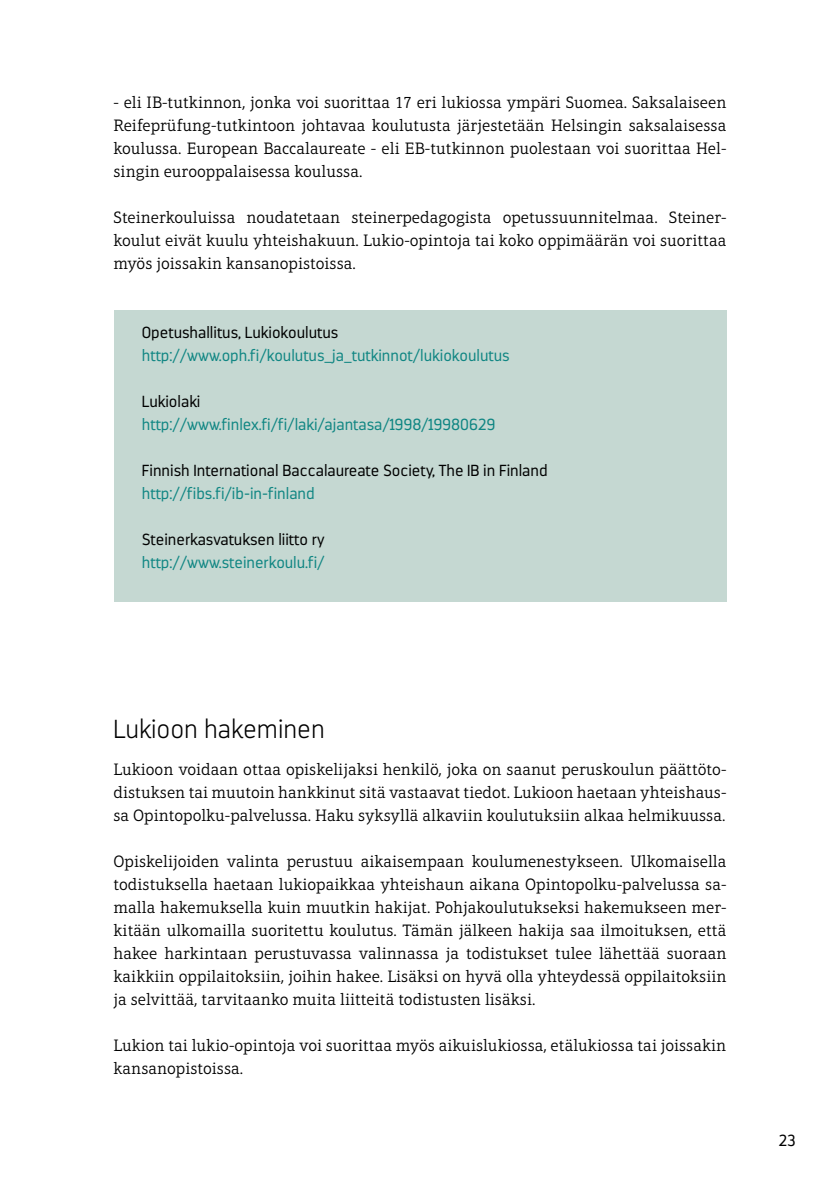
<style>
.page{position:relative;width:840px;height:1191px;background:#fff}
.page>*{position:absolute;margin:0;border:0;box-sizing:border-box;transform-origin:0 0}
.t1{font:200 26px "Darwin";color:#000}
.t2{font:300 16.8px/23px "Aptifer Slab LT Pro";color:#000;text-align:justify}
.t3{font:300 16px "Darwin";color:#108683}
.t4{font:300 16px "Darwin";color:#000}
</style>
<div class="page">
<div style="left:113px;top:310px;width:613px;height:291px;background:#c5d8d2"></div>
<p class="t2" style="left:113px;top:91px;width:614px">- eli IB-tutkinnon, jonka voi suorittaa 17 eri lukiossa ympäri Suomea. Saksalaiseen Reifeprüfung-tutkintoon johtavaa koulutusta järjestetään Helsingin saksalaisessa koulussa. European Baccalaureate - eli EB-tutkinnon puolestaan voi suorittaa Hel&shy;singin eurooppalaisessa koulussa.</p>
<p class="t2" style="left:113px;top:206px;width:614px">Steinerkouluissa noudatetaan steinerpedagogista opetussuunnitelmaa. Steiner&shy;koulut eivät kuulu yhteishakuun. Lukio-opintoja tai koko oppimäärän voi suorittaa myös joissakin kansanopistoissa.</p>
<p class="t4" style="left:142px;top:323px;width:198px">Opetushallitus, Lukiokoulutus</p>
<p class="t3" style="left:142px;top:346px;width:369px">http://www.oph.fi/koulutus_ja_tutkinnot/lukiokoulutus</p>
<p class="t4" style="left:142px;top:392px;width:60px">Lukiolaki</p>
<p class="t3" style="left:142px;top:415px;width:355px">http://www.finlex.fi/fi/laki/ajantasa/1998/19980629</p>
<p class="t4" style="left:142px;top:461px;width:407px">Finnish International Baccalaureate Society, The IB in Finland</p>
<p class="t3" style="left:142px;top:484px;width:174px">http://fibs.fi/ib-in-finland</p>
<p class="t4" style="left:142px;top:530px;width:184px">Steinerkasvatuksen liitto ry</p>
<p class="t3" style="left:142px;top:553px;width:184px">http://www.steinerkoulu.fi/</p>
<h1 class="t1" style="left:113px;top:713px;width:213px">Lukioon hakeminen</h1>
<p class="t2" style="left:113px;top:758px;width:614px">Lukioon voidaan ottaa opiskelijaksi henkilö, joka on saanut peruskoulun päättöto&shy;distuksen tai muutoin hankkinut sitä vastaavat tiedot. Lukioon haetaan yhteishaus&shy;sa Opintopolku-palvelussa. Haku syksyllä alkaviin koulutuksiin alkaa helmikuussa.</p>
<p class="t2" style="left:113px;top:850px;width:614px">Opiskelijoiden valinta perustuu aikaisempaan koulumenestykseen. Ulkomaisella todistuksella haetaan lukiopaikkaa yhteishaun aikana Opintopolku-palvelussa sa&shy;malla hakemuksella kuin muutkin hakijat. Pohjakoulutukseksi hakemukseen mer&shy;kitään ulkomailla suoritettu koulutus. Tämän jälkeen hakija saa ilmoituksen, että hakee harkintaan perustuvassa valinnassa ja todistukset tulee lähettää suoraan kaikkiin oppilaitoksiin, joihin hakee. Lisäksi on hyvä olla yhteydessä oppilaitoksiin ja selvittää, tarvitaanko muita liitteitä todistusten lisäksi.</p>
<p class="t2" style="left:113px;top:1034px;width:614px">Lukion tai lukio-opintoja voi suorittaa myös aikuislukiossa, etälukiossa tai joissakin kansanopistoissa.</p>
<p class="t4" style="left:778px;top:1131px;width:19px">23</p>
</div>
